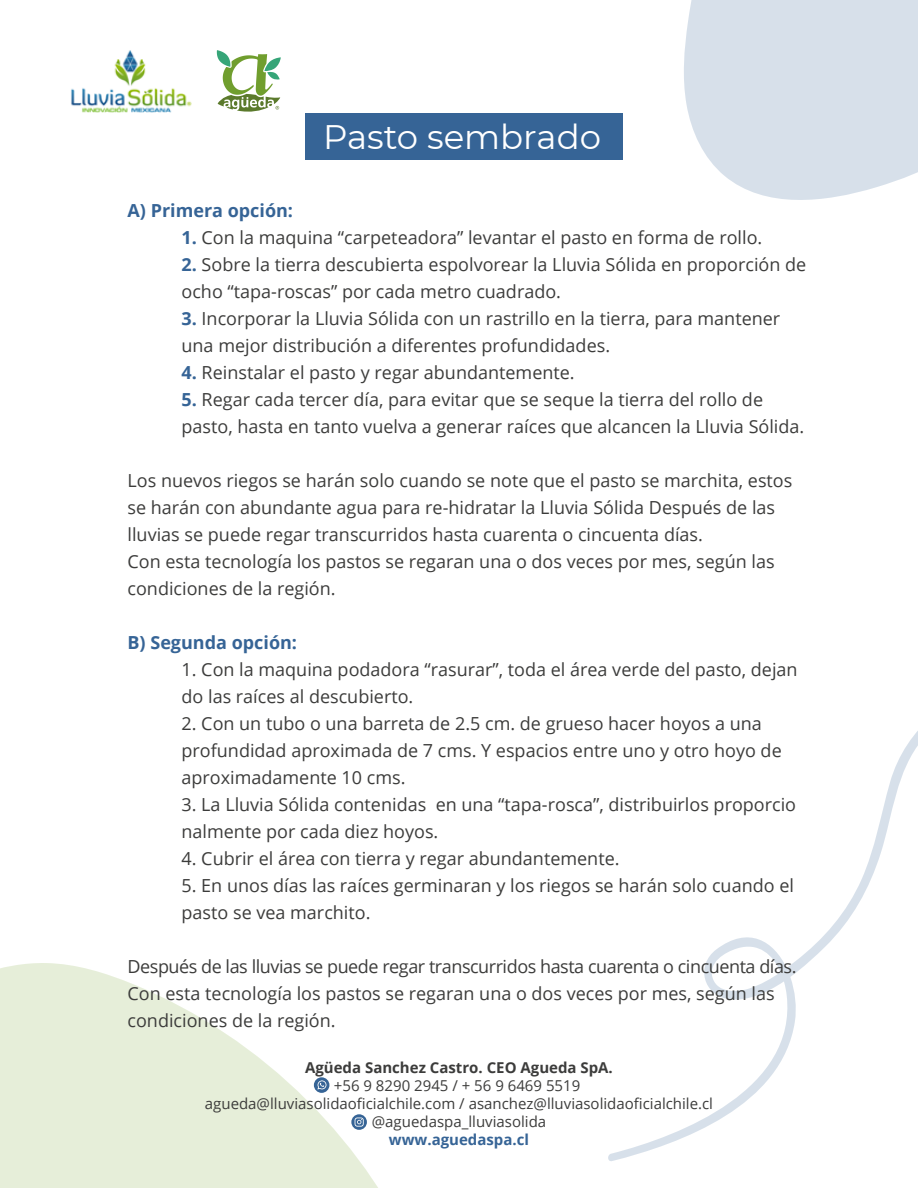
<style>
.page{position:relative;width:918px;height:1188px;background:#fff}
.page>*{position:absolute;margin:0;border:0;box-sizing:border-box;transform-origin:0 0}
.t1{font:34.05px "Montserrat";color:#fff}
.t2{font:18px/27px "Open Sans";color:#3c3c3b}
.t3{font:700 18px "Open Sans";color:#366496}
.t4{font:15px/18px "Open Sans";color:#3c3c3b;text-align:center}
.t5{font:700 15px "Open Sans";color:#3c3c3b}
.t6{font:700 15px "Open Sans";color:#366496}
.s1{font-weight:700;color:#366496}
</style>
<div class="page">
<svg style="left:684px;top:0;width:234px;height:200px;background:#dae2eb"></svg>
<svg style="left:0;top:963px;width:378px;height:225px;fill:#e6eed9"></svg>
<svg style="left:217px;top:50px;width:64px;height:62px"></svg>
<img style="left:71px;top:50px;width:121px;height:63px">
<svg style="left:608px;top:731px;width:310px;height:430px"></svg>
<div style="left:305px;top:113px;width:318px;height:47px;background:#366496"></div>
<svg style="left:351px;top:1114px;width:16px;height:16px"></svg>
<svg style="left:355px;top:1118px;width:9px;height:9px"></svg>
<svg style="left:314px;top:1077px;width:15px;height:16px"></svg>
<svg style="left:317px;top:1080px;width:9px;height:10px"></svg>
<h1 class="t1" style="left:323px;top:113px;width:279px">Pasto sembrado</h1>
<p class="t3" style="left:128px;top:198px;width:167px">A) Primera opción:</p>
<p class="t2" style="left:182px;top:224px;width:582px"><span class="s1">1.</span> Con la maquina “carpeteadora” levantar el pasto en forma de rollo.</p>
<p class="t2" style="left:182px;top:251px;width:626px"><span class="s1">2.</span> Sobre la tierra descubierta espolvorear la Lluvia Sólida en proporción de ocho “tapa-roscas” por cada metro cuadrado.</p>
<p class="t2" style="left:182px;top:305px;width:600px"><span class="s1">3.</span> Incorporar la Lluvia Sólida con un rastrillo en la tierra, para mantener una mejor distribución a diferentes profundidades.</p>
<p class="t2" style="left:182px;top:359px;width:395px"><span class="s1">4.</span> Reinstalar el pasto y regar abundantemente.</p>
<p class="t2" style="left:182px;top:386px;width:624px"><span class="s1">5.</span> Regar cada tercer día, para evitar que se seque la tierra del rollo de pasto, hasta en tanto vuelva a generar raíces que alcancen la Lluvia Sólida.</p>
<p class="t2" style="left:128px;top:467px;width:666px">Los nuevos riegos se harán solo cuando se note que el pasto se marchita, estos se harán con abundante agua para re-hidratar la Lluvia Sólida Después de las lluvias se puede regar transcurridos hasta cuarenta o cincuenta días.<br>Con esta tecnología los pastos se regaran una o dos veces por mes, según las condiciones de la región.</p>
<p class="t3" style="left:128px;top:630px;width:171px">B) Segunda opción:</p>
<p class="t2" style="left:182px;top:656px;width:618px">1. Con la maquina podadora “rasurar”, toda el área verde del pasto, dejan do las raíces al descubierto.</p>
<p class="t2" style="left:182px;top:710px;width:602px">2. Con un tubo o una barreta de 2.5 cm. de grueso hacer hoyos a una profundidad aproximada de 7 cms. Y espacios entre uno y otro hoyo de aproximadamente 10 cms.</p>
<p class="t2" style="left:182px;top:791px;width:616px">3. La Lluvia Sólida contenidas en una “tapa-rosca”, distribuirlos proporcio nalmente por cada diez hoyos.</p>
<p class="t2" style="left:182px;top:845px;width:440px">4. Cubrir el área con tierra y regar abundantemente.</p>
<p class="t2" style="left:182px;top:872px;width:614px">5. En unos días las raíces germinaran y los riegos se harán solo cuando el pasto se vea marchito.</p>
<p class="t2" style="left:128px;top:953px;width:670px">Después de las lluvias se puede regar transcurridos hasta cuarenta o cincuenta días.<br>Con esta tecnología los pastos se regaran una o dos veces por mes, según las condiciones de la región.</p>
<p class="t5" style="left:305px;top:1057px;width:309px">Agüeda Sanchez Castro. CEO Agueda SpA.</p>
<p class="t4" style="left:205px;top:1076px;width:510px">+56 9 8290 2945 / + 56 9 6469 5519<br>agueda@lluviasolidaoficialchile.com / asanchez@lluviasolidaoficialchile.cl @aguedaspa_lluviasolida</p>
<p class="t6" style="left:389px;top:1129px;width:142px">www.aguedaspa.cl</p>
</div>
